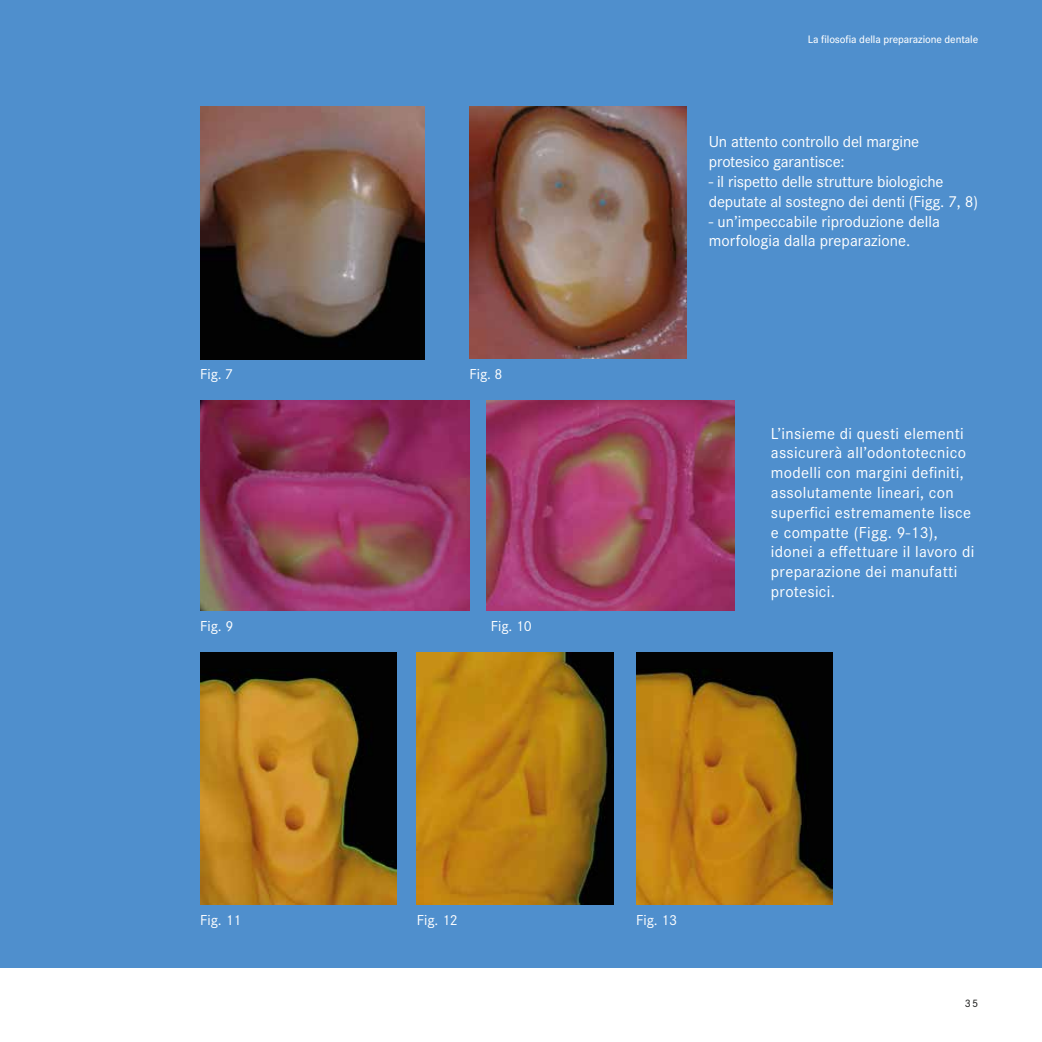
<style>
.page{position:relative;width:1042px;height:1042px;background:#fff}
.page>*{position:absolute;margin:0;border:0;box-sizing:border-box;transform-origin:0 0}
.t1{font:16.5px/19.8px "Corporate SOT";letter-spacing:.01em;color:#fff}
.t2{font:16.5px/19.8px "Corporate SOT";letter-spacing:-.01em;color:#fff}
.t3{font:15px "Corporate SOT";letter-spacing:-.005em;color:#fff}
.t4{font:500 11.25px "Corporate SOT";letter-spacing:-.01em;color:#fff}
.t5{font:500 11.25px "Corporate SOT";color:#282827}
</style>
<div class="page">
<div style="left:0;top:0;width:1042px;height:967px;background:#4f8fcd"></div>
<img style="left:200px;top:106px;width:224px;height:253px">
<img style="left:200px;top:401px;width:269px;height:209px">
<img style="left:200px;top:652px;width:197px;height:252px">
<img style="left:417px;top:652px;width:197px;height:252px">
<img style="left:636px;top:652px;width:197px;height:252px">
<img style="left:469px;top:106px;width:217px;height:252px">
<img style="left:487px;top:400px;width:247px;height:210px">
<p class="t3" style="left:200px;top:363px;width:34px">Fig. 7</p>
<p class="t3" style="left:469px;top:363px;width:34px">Fig. 8</p>
<p class="t3" style="left:200px;top:615px;width:35px">Fig. 9</p>
<p class="t3" style="left:491px;top:615px;width:42px">Fig. 10</p>
<p class="t4" style="left:808px;top:32px;width:172px">La filosofia della preparazione dentale</p>
<p class="t2" style="left:709px;top:131px;width:212px">Un attento controllo del margine protesico garantisce:</p>
<p class="t2" style="left:709px;top:170px;width:271px">- il rispetto delle strutture biologiche deputate al sostegno dei denti (Figg. 7, 8)</p>
<p class="t1" style="left:709px;top:210px;width:233px">- un’impeccabile riproduzione della morfologia dalla preparazione.</p>
<p class="t1" style="left:771px;top:422px;width:205px">L’insieme di questi elementi assicurerà all’odontotecnico modelli con margini definiti, assolutamente lineari, con superfici estremamente lisce e compatte (Figg. 9-13), idonei a effettuare il lavoro di preparazione dei manufatti protesici.</p>
<p class="t3" style="left:200px;top:909px;width:42px">Fig. 11</p>
<p class="t3" style="left:417px;top:909px;width:42px">Fig. 12</p>
<p class="t3" style="left:636px;top:909px;width:42px">Fig. 13</p>
<p class="t5" style="left:965px;top:997px;width:15px">35</p>
</div>
